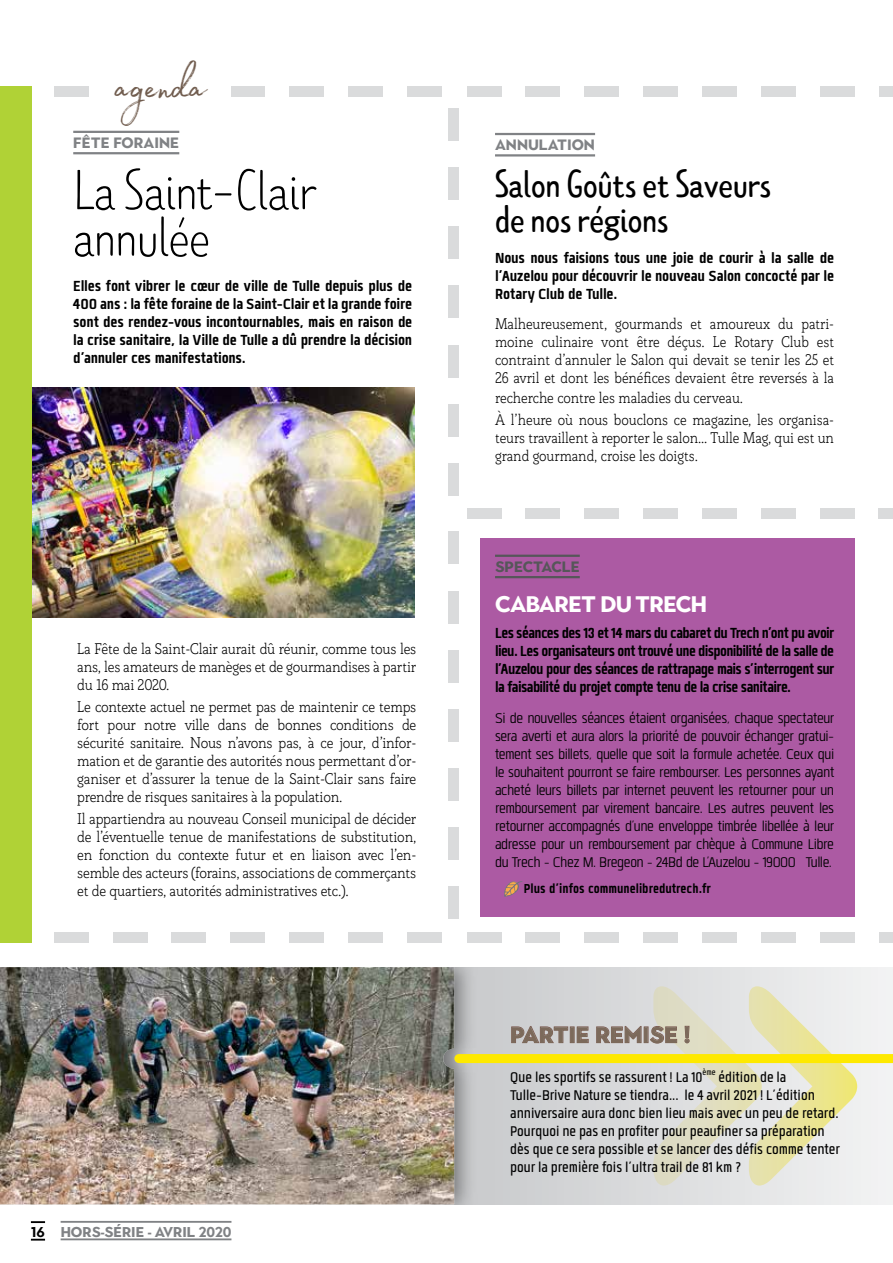
<style>
.page{position:relative;width:893px;height:1263px;background:#fff}
.page>*{position:absolute;margin:0;border:0;box-sizing:border-box;transform-origin:0 0}
.t1{font:300 57px/46.5px "TT Limes Sans";color:#000}
.t2{font:49.35px "Madelyn";color:#715d4f}
.t3{font:39px/34.5px "TT Limes Sans";color:#000}
.t4{font:700 22.5px "Town 80 Text";letter-spacing:-.03em;color:#fff}
.t5{font:700 22.5px "Town 80 Text";letter-spacing:.01em;color:#7c6a5b}
.t6{font:700 20.25px/18px "Quan Slim";letter-spacing:-.015em;color:#000;text-align:justify;scale:1.05 1}
.t7{font:700 20.25px/18px "Quan Slim";letter-spacing:-.015em;color:#000;text-align:justify}
.t8{font:300 19.5px/18px "Quan Slim";letter-spacing:-.02em;color:#000;text-align:justify;scale:1.05 1}
.t9{font:19.5px/18px "Quan Slim";color:#000}
.t10{font:700 18px "Quan Slim";color:#000}
.t11{font:300 15px/18px "Rogliano";letter-spacing:-.015em;color:#000;text-align:justify;scale:.95 1}
.t12{font:300 15px/18px "Rogliano";letter-spacing:-.015em;color:#000;scale:.93 1}
.t13{font:700 15px "Town 80 Text";color:#808285}
.t14{font:700 15px "Town 80 Text";color:#565659}
.t15{font:700 14.25px "Town 80 Text";color:#808285}
.t16{font:700 14.25px "Town 80 Text";color:#000}
</style>
<div class="page">
<svg style="left:31px;top:1221px;width:14px;height:2px"></svg>
<svg style="left:31px;top:1239px;width:14px;height:1px"></svg>
<svg style="left:454px;top:967px;width:439px;height:237px"></svg>
<div style="left:459px;top:1054px;width:434px;height:9px;background:#fee900"></div>
<div style="left:0;top:86px;width:32px;height:856px;background:#b0d236"></div>
<div style="left:113px;top:932px;width:34px;height:10px;background:#dadbdc"></div>
<div style="left:172px;top:932px;width:34px;height:10px;background:#dadbdc"></div>
<div style="left:231px;top:932px;width:34px;height:10px;background:#dadbdc"></div>
<div style="left:290px;top:932px;width:34px;height:10px;background:#dadbdc"></div>
<div style="left:349px;top:932px;width:34px;height:10px;background:#dadbdc"></div>
<div style="left:407px;top:932px;width:34px;height:10px;background:#dadbdc"></div>
<div style="left:54px;top:932px;width:34px;height:10px;background:#dadbdc"></div>
<div style="left:231px;top:86px;width:34px;height:11px;background:#dadbdc"></div>
<div style="left:290px;top:86px;width:34px;height:11px;background:#dadbdc"></div>
<div style="left:349px;top:86px;width:34px;height:11px;background:#dadbdc"></div>
<div style="left:407px;top:86px;width:34px;height:11px;background:#dadbdc"></div>
<div style="left:54px;top:86px;width:34px;height:11px;background:#dadbdc"></div>
<div style="left:448px;top:108px;width:11px;height:33px;background:#dadbdc"></div>
<div style="left:448px;top:168px;width:11px;height:32px;background:#dadbdc"></div>
<div style="left:448px;top:227px;width:11px;height:32px;background:#dadbdc"></div>
<div style="left:448px;top:286px;width:11px;height:32px;background:#dadbdc"></div>
<div style="left:448px;top:345px;width:11px;height:32px;background:#dadbdc"></div>
<div style="left:448px;top:404px;width:11px;height:32px;background:#dadbdc"></div>
<div style="left:448px;top:463px;width:11px;height:32px;background:#dadbdc"></div>
<div style="left:448px;top:532px;width:11px;height:32px;background:#dadbdc"></div>
<div style="left:448px;top:591px;width:11px;height:32px;background:#dadbdc"></div>
<div style="left:448px;top:650px;width:11px;height:32px;background:#dadbdc"></div>
<div style="left:448px;top:709px;width:11px;height:32px;background:#dadbdc"></div>
<div style="left:448px;top:768px;width:11px;height:32px;background:#dadbdc"></div>
<div style="left:448px;top:827px;width:11px;height:33px;background:#dadbdc"></div>
<div style="left:448px;top:886px;width:11px;height:33px;background:#dadbdc"></div>
<svg style="left:511px;top:1026px;width:57px;height:17px"></svg>
<div style="left:570px;top:1027px;width:4px;height:15px;border:1px solid #7f6056"></div>
<svg style="left:576px;top:1026px;width:13px;height:17px"></svg>
<svg style="left:596px;top:1026px;width:46px;height:17px"></svg>
<div style="left:644px;top:1027px;width:4px;height:15px;border:1px solid #7f6056"></div>
<svg style="left:650px;top:986px;width:207px;height:199px"></svg>
<img style="left:0;top:967px;width:454px;height:237px">
<div style="left:467px;top:932px;width:34px;height:10px;background:#dadbdc"></div>
<div style="left:526px;top:932px;width:34px;height:10px;background:#dadbdc"></div>
<div style="left:585px;top:932px;width:34px;height:10px;background:#dadbdc"></div>
<div style="left:644px;top:932px;width:34px;height:10px;background:#dadbdc"></div>
<div style="left:703px;top:932px;width:34px;height:10px;background:#dadbdc"></div>
<div style="left:761px;top:932px;width:34px;height:10px;background:#dadbdc"></div>
<div style="left:820px;top:932px;width:34px;height:10px;background:#dadbdc"></div>
<div style="left:879px;top:932px;width:14px;height:10px;background:#dadbdc"></div>
<div style="left:467px;top:86px;width:34px;height:10px;background:#dadbdc"></div>
<div style="left:467px;top:509px;width:34px;height:10px;background:#dadbdc"></div>
<div style="left:526px;top:86px;width:34px;height:10px;background:#dadbdc"></div>
<div style="left:526px;top:509px;width:34px;height:10px;background:#dadbdc"></div>
<div style="left:585px;top:86px;width:34px;height:10px;background:#dadbdc"></div>
<div style="left:585px;top:509px;width:34px;height:10px;background:#dadbdc"></div>
<div style="left:644px;top:86px;width:34px;height:10px;background:#dadbdc"></div>
<div style="left:644px;top:509px;width:34px;height:10px;background:#dadbdc"></div>
<div style="left:703px;top:86px;width:34px;height:10px;background:#dadbdc"></div>
<div style="left:703px;top:509px;width:34px;height:10px;background:#dadbdc"></div>
<div style="left:761px;top:86px;width:34px;height:10px;background:#dadbdc"></div>
<div style="left:761px;top:509px;width:34px;height:10px;background:#dadbdc"></div>
<div style="left:820px;top:86px;width:34px;height:10px;background:#dadbdc"></div>
<div style="left:820px;top:509px;width:34px;height:10px;background:#dadbdc"></div>
<div style="left:879px;top:86px;width:14px;height:10px;background:#dadbdc"></div>
<div style="left:878px;top:508px;width:15px;height:11px;background:#dadbdc"></div>
<hr style="left:495px;top:133px;width:100px;height:2px;background:#808285">
<hr style="left:495px;top:154px;width:100px;height:3px;background:#808285">
<div style="left:480px;top:538px;width:375px;height:379px;background:#ac5aa3"></div>
<hr style="left:495px;top:555px;width:85px;height:2px;background:#565659">
<hr style="left:495px;top:576px;width:85px;height:2px;background:#565659">
<svg style="left:504px;top:881px;width:19px;height:16px"></svg>
<hr style="left:73px;top:131px;width:106px;height:2px;background:#808285">
<hr style="left:73px;top:152px;width:106px;height:2px;background:#808285">
<img style="left:33px;top:388px;width:381px;height:230px">
<hr style="left:61px;top:1221px;width:170px;height:2px;background:#808285">
<hr style="left:61px;top:1238px;width:170px;height:2px;background:#808285">
<h2 class="t2" style="left:115px;top:50px;width:92px">agenda</h2>
<p class="t13" style="left:73px;top:133px;width:107px">FÊTE FORAINE</p>
<h1 class="t1" style="left:73px;top:167px;width:245px">La Saint-Clair annulée</h1>
<p class="t6" style="left:73px;top:276px;width:324px">Elles font vibrer le cœur de ville de Tulle depuis plus de 400 ans : la fête foraine de la Saint-Clair et la grande foire sont des rendez-vous incontournables, mais en raison de la crise sanitaire, la Ville de Tulle a dû prendre la décision d’annuler ces manifestations.</p>
<p class="t11" style="left:77px;top:639px;width:358px">La Fête de la Saint-Clair aurait dû réunir, comme tous les ans, les amateurs de manèges et de gourmandises à partir du 16 mai 2020.</p>
<p class="t11" style="left:77px;top:698px;width:358px">Le contexte actuel ne permet pas de maintenir ce temps fort pour notre ville dans de bonnes conditions de sécurité sanitaire. Nous n’avons pas, à ce jour, d’infor&shy;mation et de garantie des autorités nous permettant d’or&shy;ganiser et d’assurer la tenue de la Saint-Clair sans faire prendre de risques sanitaires à la population.</p>
<p class="t11" style="left:77px;top:810px;width:358px">Il appartiendra au nouveau Conseil municipal de décider de l’éventuelle tenue de manifestations de substitution, en fonction du contexte futur et en liaison avec l’en&shy;semble des acteurs (forains, associations de commerçants et de quartiers, autorités administratives etc.).</p>
<p class="t16" style="left:31px;top:1223px;width:16px">16</p>
<p class="t15" style="left:61px;top:1222px;width:172px">HORS-SÉRIE - AVRIL 2020</p>
<p class="t13" style="left:495px;top:135px;width:101px">ANNULATION</p>
<h3 class="t3" style="left:495px;top:167px;width:277px">Salon Goûts et Saveurs de nos régions</h3>
<h3 class="t6" style="left:495px;top:248px;width:324px">Nous nous faisions tous une joie de courir à la salle de l’Auzelou pour découvrir le nouveau Salon concocté par le Rotary Club de Tulle.</h3>
<p class="t12" style="left:495px;top:315px;width:366px;text-align:justify">Malheureusement, gourmands et amoureux du patri&shy;moine culinaire vont être déçus. Le Rotary Club est contraint d’annuler le Salon qui devait se tenir les 25 et 26 avril et dont les bénéfices devaient être reversés à la</p>
<p class="t12" style="left:495px;top:386px;width:366px;line-height:22.2px">recherche contre les maladies du cerveau.<br>à l’heure où nous bouclons ce magazine, les organisa-</p>
<p class="t12" style="left:495px;top:429px;width:366px">teurs travaillent à reporter le salon… Tulle Mag, qui est un grand gourmand, croise les doigts.</p>
<p class="t14" style="left:495px;top:557px;width:86px">SPECTACLE</p>
<h3 class="t4" style="left:495px;top:589px;width:214px">CABARET DU TRECH</h3>
<p class="t7" style="left:495px;top:624px;width:341px">Les séances des 13 et 14 mars du cabaret du Trech n’ont pu avoir lieu. Les organisateurs ont trouvé une disponibilité de la salle de l’Auzelou pour des séances de rattrapage mais s’interrogent sur la faisabilité du projet compte tenu de la crise sanitaire.</p>
<p class="t8" style="left:495px;top:709px;width:325px">Si de nouvelles séances étaient organisées, chaque spectateur sera averti et aura alors la priorité de pouvoir échanger gratui&shy;tement ses billets, quelle que soit la formule achetée. Ceux qui le souhaitent pourront se faire rembourser. Les personnes ayant acheté leurs billets par internet peuvent les retourner pour un remboursement par virement bancaire. Les autres peuvent les retourner accompagnés d’une enveloppe timbrée libellée à leur adresse pour un remboursement par chèque à Commune Libre du Trech - Chez M. Bregeon - 24Bd de L’Auzelou - 19000 Tulle.</p>
<p class="t10" style="left:524px;top:880px;width:188px">Plus d’infos communelibredutrech.fr</p>
<h3 class="t5" style="left:510px;top:1020px;width:181px">PARTIE REMISE !</h3>
<p class="t9" style="left:510px;top:1067px;width:331px">Que les sportifs se rassurent ! La 10<sup>ème</sup> édition de la Tulle-Brive Nature se tiendra... le 4 avril 2021 ! L’édition anniversaire aura donc bien lieu mais avec un peu de retard.<br>Pourquoi ne pas en profiter pour peaufiner sa préparation dès que ce sera possible et se lancer des défis comme tenter pour la première fois l’ultra trail de 81 km ?</p>
</div>
